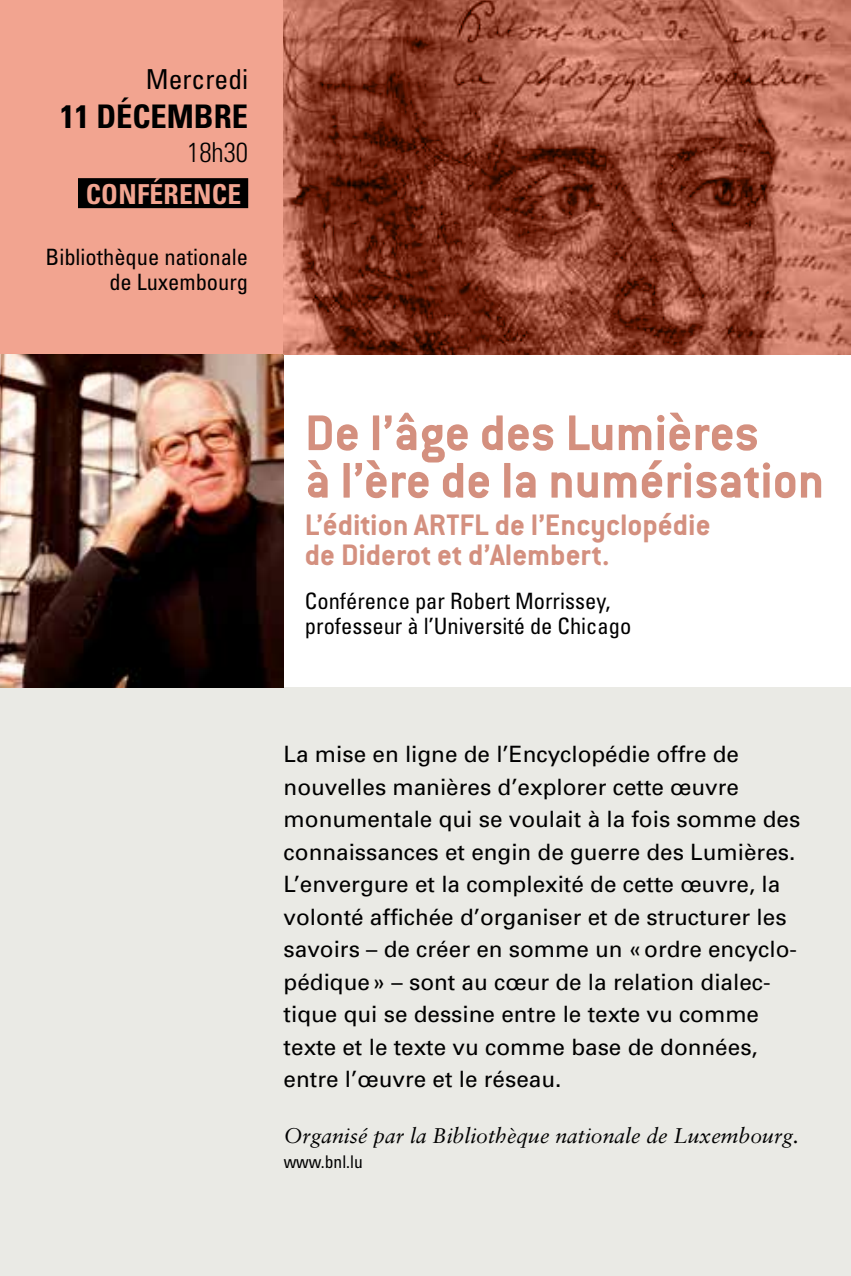
<style>
.page{position:relative;width:851px;height:1276px;background:#fff}
.page>*{position:absolute;margin:0;border:0;box-sizing:border-box;transform-origin:0 0}
.t1{font:700 55px/47.5px "Conduit ITC";color:#d4907f}
.t2{font:700 32.5px/30px "Conduit ITC";color:#d4907f}
.t3{font:700 condensed 32.5px "Univers";color:#000}
.t4{font:700 condensed 27.5px "Univers";color:#f2a490}
.t5{font:condensed 27.5px "Univers";color:#000}
.t6{font:300 condensed 27.5px "Univers";color:#000}
.t7{font:22.5px/32.5px "Univers";color:#000}
.t8{font:condensed 22.5px/25px "Univers";color:#000}
.t9{font:italic 21.25px "Sabon";color:#000}
.t10{font:condensed 17.5px "Univers";color:#000}
</style>
<div class="page">
<div style="left:0;top:687px;width:850px;height:589px;background:#eaeae5"></div>
<div style="left:0;top:0;width:850px;height:354px;background:#f2a490"></div>
<img style="left:0;top:354px;width:283px;height:333px">
<img style="left:283px;top:0;width:567px;height:354px">
<div style="left:78px;top:178px;width:170px;height:30px;background:#000"></div>
<hr style="left:850px;top:0;width:1px;height:354px;background:#000">
<p class="t5" style="left:146px;top:62px;width:104px">Mercredi</p>
<h2 class="t3" style="left:60px;top:97px;width:189px">11 DÉCEMBRE</h2>
<p class="t6" style="left:187px;top:136px;width:63px">18h30</p>
<p class="t4" style="left:86px;top:177px;width:17px">CON</p>
<p class="t4" style="left:137px;top:177px;width:43px">FÉRENCE</p>
<p class="t8" style="left:46px;top:244px;width:204px;text-align:right">Bibliothèque nationale de Luxembourg</p>
<h1 class="t1" style="left:305px;top:408px;width:521px">De l’âge des Lumières<br>à l’ère de la numérisation</h1>
<h2 class="t2" style="left:305px;top:509px;width:407px">L’édition ARTFL de l’Encyclopédie de Diderot et d’Alembert.</h2>
<p class="t8" style="left:305px;top:588px;width:328px">Conférence par Robert Morrissey, professeur à l’Université de Chicago</p>
<p class="t7" style="left:283px;top:738px;width:518px">La mise en ligne de l’Encyclopédie offre de nouvelles manières d’explorer cette œuvre monumentale qui se voulait à la fois somme des connaissances et engin de guerre des Lumières.<br>L’envergure et la complexité de cette œuvre, la volonté affichée d’organiser et de structurer les savoirs – de créer en somme un «ordre encyclo&shy;pédique» – sont au cœur de la relation dialec&shy;tique qui se dessine entre le texte vu comme texte et le texte vu comme base de données, entre l’œuvre et le réseau.</p>
<p class="t9" style="left:283px;top:1123px;width:516px">Organisé par la Bibliothèque nationale de Luxembourg.</p>
<p class="t10" style="left:283px;top:1150px;width:81px">www.bnl.lu</p>
</div>
